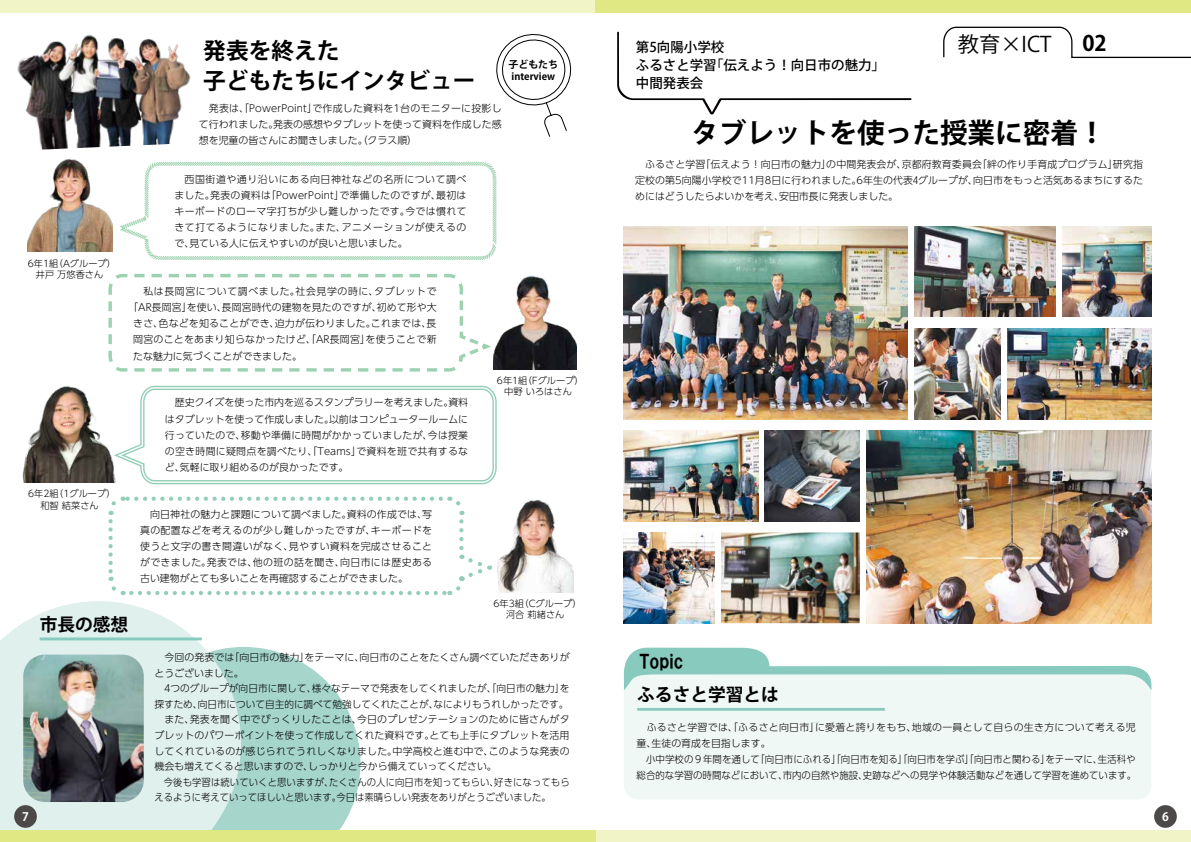
<style>
.page{position:relative;width:1191px;height:842px;background:#fff}
.page>*{position:absolute;margin:0;border:0;box-sizing:border-box;transform-origin:0 0}
.t1{font:700 27.6px "Koz Go Pr 6 N";color:#000}
.t2{font:700 22.7px/29.8px "Koz Go Pr 6 N";color:#000}
.t3{font:21.3px "Koz Go Pr 6 N";color:#000}
.t4{font:700 21.3px "Koz Go Pr 6 N";color:#000}
.t5{font:18.4px "HGP Soei Kakugothic UB";color:#000}
.t6{font:700 17.7px "Koz Go Pr 6 N";color:#000}
.t7{font:500 13.5px/17.7px "Koz Go Pr 6 N";color:#000}
.t8{font:700 11.7px "Koz Go Pr 6 N";color:#fff}
.t9{font:300 9.9px/16.1px "UD Shin Go Pr 6 N";letter-spacing:.01em;color:#000;text-align:justify}
.t10{font:300 9.9px "UD Shin Go Pr 6 N";letter-spacing:.055em;color:#000}
.t11{font:700 9.9px/12px "Koz Go Pr 6 N";color:#000;text-align:center}
.t12{font:300 9.2px/11.3px "UD Shin Go Pr 6 N";color:#000;text-align:center}
</style>
<div class="page">
<svg style="left:241px;top:647px;width:119px;height:184px;background:#b2dbd2"></svg>
<svg style="left:0;top:601px;width:241px;height:230px;background:#e0f0ec"></svg>
<div style="left:0;top:0;width:595px;height:13px;background:#f0f4c7"></div>
<div style="left:595px;top:831px;width:596px;height:11px;background:#f0f4c7"></div>
<div style="left:0;top:831px;width:595px;height:11px;background:#e0e884"></div>
<div style="left:14px;top:805px;width:23px;height:23px;background:#4c4948;border-radius:50%"></div>
<div style="left:1154px;top:805px;width:22px;height:23px;background:#4c4948;border-radius:50%"></div>
<img style="left:27px;top:159px;width:85px;height:93px">
<img style="left:17px;top:35px;width:174px;height:115px">
<svg style="left:496px;top:34px;width:76px;height:103px"></svg>
<svg style="left:943px;top:26px;width:248px;height:32px"></svg>
<svg style="left:617px;top:32px;width:294px;height:82px"></svg>
<img style="left:496px;top:276px;width:80px;height:93px">
<img style="left:22px;top:386px;width:90px;height:96px">
<img style="left:497px;top:500px;width:77px;height:93px">
<div style="left:624px;top:673px;width:527px;height:126px;background:#f0f8f6;border-radius:14px"></div>
<hr style="left:637px;top:708px;width:247px;height:3px;background:#88cabd">
<svg style="left:623px;top:648px;width:528px;height:42px"></svg>
<img style="left:914px;top:328px;width:86px;height:91px">
<img style="left:765px;top:430px;width:94px;height:91px">
<img style="left:721px;top:532px;width:139px;height:91px">
<img style="left:914px;top:226px;width:141px;height:91px">
<img style="left:866px;top:430px;width:285px;height:193px">
<img style="left:624px;top:226px;width:283px;height:193px">
<img style="left:1062px;top:226px;width:89px;height:91px">
<img style="left:624px;top:532px;width:90px;height:91px">
<img style="left:624px;top:430px;width:134px;height:91px">
<img style="left:1007px;top:328px;width:144px;height:91px">
<svg style="left:120px;top:161px;width:377px;height:99px"></svg>
<svg style="left:108px;top:274px;width:388px;height:98px"></svg>
<svg style="left:112px;top:385px;width:385px;height:100px"></svg>
<svg style="left:108px;top:496px;width:382px;height:100px"></svg>
<hr style="left:40px;top:637px;width:162px;height:3px;background:#88cabd">
<div style="left:595px;top:0;width:596px;height:13px;background:#e0e884"></div>
<img style="left:23px;top:655px;width:121px;height:147px">
<p class="t12" style="left:28px;top:257px;width:90px">6年1組（Aグループ）井戸万悠香さん</p>
<p class="t12" style="left:28px;top:488px;width:89px">6年2組（1グループ）和智結菜さん</p>
<h2 class="t2" style="left:203px;top:36px;width:274px">発表を終えた<br>子どもたちにインタビュー</h2>
<p class="t9" style="left:199px;top:100px;width:304px">　発表は、「PowerPoint」で作成した資料を1台のモニターに投影して行われました。発表の感想やタブレットを使って資料を作成した感想を児童の皆さんにお聞きしました。（クラス順）</p>
<p class="t11" style="left:508px;top:59px;width:51px">子どもたちinterview</p>
<p class="t9" style="left:174px;top:170px;width:294px">　西国街道や通り沿いにある向日神社などの名所について調べました。発表の資料は「PowerPoint」で準備したのですが、最初はキーボードのローマ字打ちが少し難しかったです。今では慣れてきて打てるようになりました。また、アニメーションが使えるので、見ている人に伝えやすいのが良いと思いました。</p>
<p class="t10" style="left:133px;top:283px;width:305px">　私は長岡宮について調べました。社会見学の時に、タブレットで</p>
<p class="t9" style="left:128px;top:299px;width:310px">「AR長岡宮」を使い、長岡宮時代の建物を見たのですが、初めて形や大</p>
<p class="t9" style="left:133px;top:315px;width:305px">きさ、色などを知ることができ、迫力が伝わりました。これまでは、長</p>
<p class="t9" style="left:133px;top:331px;width:305px">岡宮のことをあまり知らなかったけど、「AR長岡宮」を使うことで新</p>
<p class="t9" style="left:133px;top:347px;width:170px">たな魅力に気づくことができました。</p>
<p class="t9" style="left:165px;top:394px;width:305px">　歴史クイズを使った市内を巡るスタンプラリーを考えました。資料はタブレットを使って作成しました。以前はコンピュータールームに行っていたので、移動や準備に時間がかかっていましたが、今は授業の空き時間に疑問点を調べたり、「Teams」で資料を班で共有するなど、気軽に取り組めるのが良かったです。</p>
<p class="t9" style="left:140px;top:506px;width:294px">　向日神社の魅力と課題について調べました。資料の作成では、写真の配置などを考えるのが少し難しかったですが、キーボードを使うと文字の書き間違いがなく、見やすい資料を完成させることができました。発表では、他の班の話を聞き、向日市には歴史ある古い建物がとても多いことを再確認することができました。</p>
<p class="t12" style="left:497px;top:374px;width:88px">6年1組（Fグループ）中野いろはさん</p>
<h3 class="t6" style="left:40px;top:615px;width:90px">市長の感想</h3>
<p class="t12" style="left:493px;top:598px;width:90px">6年3組（Cグループ）河合莉緒さん</p>
<p class="t9" style="left:154px;top:649px;width:417px;line-height:15.6px;text-align:left">　今回の発表では「向日市の魅力」をテーマに、向日市のことをたくさん調べていただきありがとうございました。<br>　4つのグループが向日市に関して、様々なテーマで発表をしてくれましたが、「向日市の魅力」を探すため、向日市について自主的に調べて勉強してくれたことが、なによりもうれしかったです。　また、発表を聞く中でびっくりしたことは、今日のプレゼンテーションのために皆さんがタブレットのパワーポイントを使って作成してくれた資料です。とても上手にタブレットを活用してくれているのが感じられてうれしくなりました。中学高校と進む中で、このような発表の機会も増えてくると思いますので、しっかりと今から備えていってください。<br>　今後も学習は続いていくと思いますが、たくさんの人に向日市を知ってもらい、好きになってもらえるように考えていってほしいと思います。今日は素晴らしい発表をありがとうございました。</p>
<h3 class="t7" style="left:636px;top:39px;width:251px">第5向陽小学校<br>ふるさと学習「伝えよう！向日市の魅力」中間発表会</h3>
<h3 class="t3" style="left:957px;top:32px;width:95px">教育×ICT</h3>
<h3 class="t4" style="left:1082px;top:31px;width:26px">02</h3>
<h1 class="t1" style="left:691px;top:118px;width:416px">タブレットを使った授業に密着！</h1>
<p class="t9" style="left:635px;top:156px;width:509px">　ふるさと学習「伝えよう！向日市の魅力」の中間発表会が、京都府教育委員会「絆の作り手育成プログラム」研究指定校の第5向陽小学校で11月8日に行われました。6年生の代表4グループが、向日市をもっと活気あるまちにするためにはどうしたらよいかを考え、安田市長に発表しました。</p>
<h3 class="t5" style="left:639px;top:653px;width:45px">Topic</h3>
<h3 class="t6" style="left:637px;top:684px;width:143px">ふるさと学習とは</h3>
<p class="t9" style="left:636px;top:719px;width:501px;text-align:left">　ふるさと学習では、「ふるさと向日市」に愛着と誇りをもち、地域の一員として自らの生き方について考える児童、生徒の育成を目指します。<br>　小中学校の９年間を通して「向日市にふれる」「向日市を知る」「向日市を学ぶ」「向日市と関わる」をテーマに、生活科や総合的な学習の時間などにおいて、市内の自然や施設、史跡などへの見学や体験活動などを通して学習を進めています。</p>
<p class="t8" style="left:22px;top:810px;width:8px">7</p>
<p class="t8" style="left:1162px;top:810px;width:8px">6</p>
</div>
